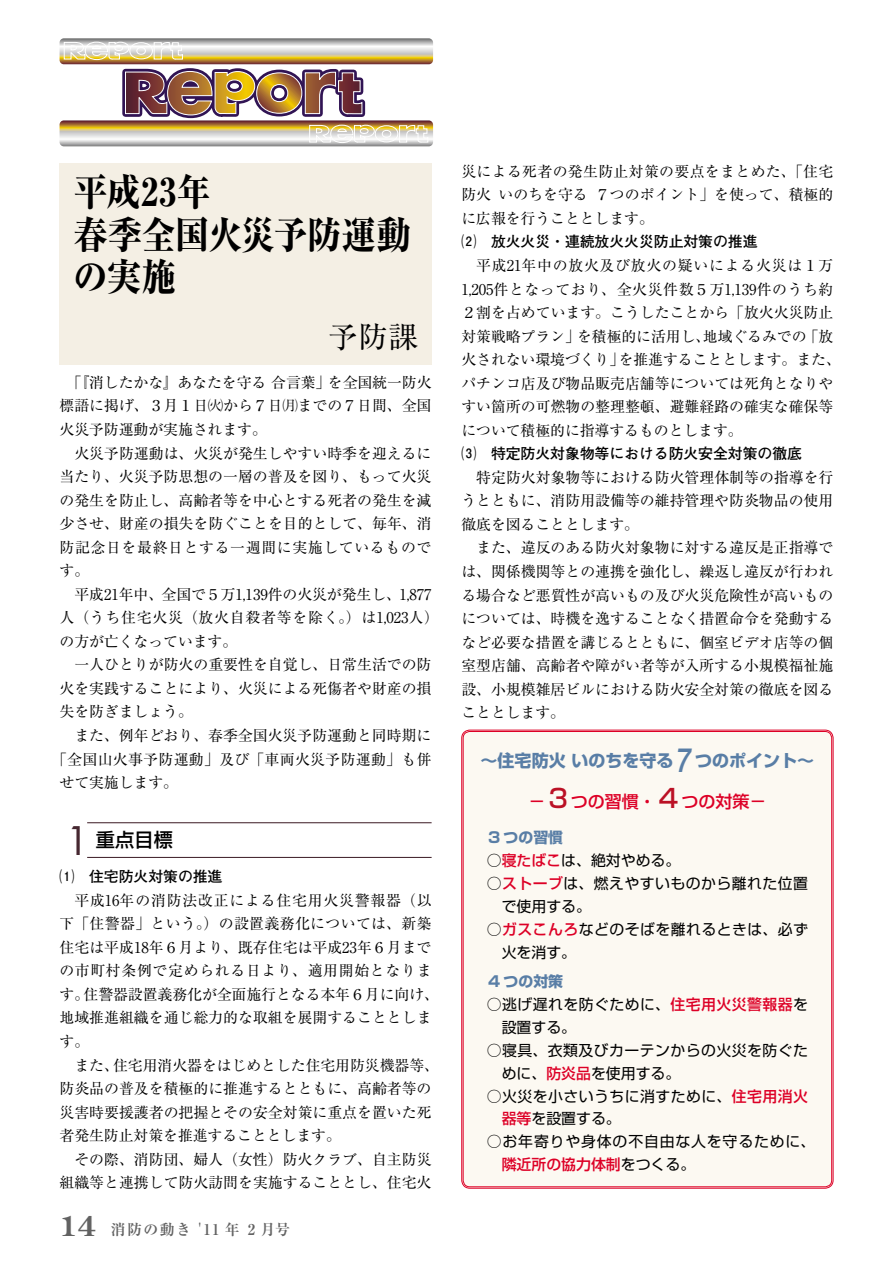
<style>
.page{position:relative;width:893px;height:1263px;background:#fff}
.page>*{position:absolute;margin:0;border:0;box-sizing:border-box;transform-origin:0 0}
.t1{font:800 38.25px/42.5px "Ryumin Pro";letter-spacing:-.02em;color:#000;scale:.9 1}
.t2{font:29.7px "Ryumin Pro";color:#000}
.t3{font:500 19.2px "Shin Go Pro";color:#000}
.t4{font:700 16.95px "Shin Go Pro";color:#597ea6}
.t5{font:500 16.95px "Shin Go Pro";color:#dd0026}
.t6{font:14.85px/23.5px "Ryumin Pro";color:#000;text-align:justify}
.t7{font:14.85px/23px "Shin Go Pro";letter-spacing:.03em;color:#000}
.t8{font:700 14.85px "Futo Go B101 Pro";letter-spacing:-.005em;color:#000}
.t9{font:14.85px/23px "Shin Go Pro";letter-spacing:.055em;color:#000}
.t10{font:14.85px "Ryumin Pro";letter-spacing:.02em;color:#000}
.t11{font:700 14.85px "Ryumin Pro";letter-spacing:.1em;color:#626262}
.t12{font:700 14.85px "Shin Go Pro";color:#597ea6}
.s1{font-family:"Futura";font-weight:400;font-size:38.25px;color:#462730}
.s2{font-family:"Century Old Style";font-size:27.6px}
.s3{font-family:"Gothic MB101 Pro De";font-size:29.7px}
.s4{font-size:25.5px;color:#bb1125}
.s5{font-weight:500;color:#dd0026}
</style>
<div class="page">
<svg style="left:60px;top:38px;width:373px;height:26px;background:#9a9994"></svg>
<svg style="left:60px;top:120px;width:373px;height:26px"></svg>
<svg style="left:64px;top:42px;width:364px;height:101px"></svg>
<div style="left:60px;top:164px;width:372px;height:201px;background:#f4efe4"></div>
<hr style="left:87px;top:822px;width:345px;height:1px;background:#462730">
<hr style="left:87px;top:857px;width:345px;height:1px;background:#462730">
<div style="left:462px;top:730px;width:371px;height:458px;background:#fcf9f2;border-radius:8px"></div>
<h1 class="t1" style="left:73px;top:168px;width:377px">平成23年<br>春季全国火災予防運動の実施</h1>
<h2 class="t2" style="left:328px;top:313px;width:91px">予防課</h2>
<p class="t6" style="left:60px;top:370px;width:374px;text-indent:7px">「『消したかな』あなたを守る 合言葉」を全国統一防火標語に掲げ、３月１日㈫から７日㈪までの７日間、全国火災予防運動が実施されます。</p>
<p class="t6" style="left:60px;top:440px;width:374px;text-indent:15px">火災予防運動は、火災が発生しやすい時季を迎えるに当たり、火災予防思想の一層の普及を図り、もって火災の発生を防止し、高齢者等を中心とする死者の発生を減少させ、財産の損失を防ぐことを目的として、毎年、消防記念日を最終日とする一週間に実施しているものです。</p>
<p class="t6" style="left:60px;top:581px;width:381px;text-align:left;text-indent:15px">平成21年中、全国で５万1,139件の火災が発生し、1,877人（うち住宅火災（放火自殺者等を除く。）は1,023人）の方が亡くなっています。</p>
<p class="t6" style="left:60px;top:652px;width:373px;text-indent:15px">一人ひとりが防火の重要性を自覚し、日常生活での防火を実践することにより、火災による死傷者や財産の損失を防ぎましょう。</p>
<p class="t6" style="left:74px;top:723px;width:359px">また、例年どおり、春季全国火災予防運動と同時期に</p>
<p class="t10" style="left:52px;top:747px;width:381px">「全国山火事予防運動」及び「車両火災予防運動」も併</p>
<p class="t6" style="left:60px;top:770px;width:120px">せて実施します。</p>
<p class="t3" style="left:66px;top:824px;width:109px"><span class="s1">1</span> 重点目標</p>
<p class="t8" style="left:60px;top:865px;width:164px">⑴　住宅防火対策の推進</p>
<p class="t6" style="left:60px;top:887px;width:381px;text-align:left;text-indent:15px">平成16年の消防法改正による住宅用火災警報器（以下「住警器」という。）の設置義務化については、新築住宅は平成18年６月より、既存住宅は平成23年６月までの市町村条例で定められる日より、適用開始となります。住警器設置義務化が全面施行となる本年６月に向け、地域推進組織を通じ総力的な取組を展開することとします。</p>
<p class="t6" style="left:60px;top:1052px;width:381px;text-align:left;text-indent:15px">また、住宅用消火器をはじめとした住宅用防災機器等、防炎品の普及を積極的に推進するとともに、高齢者等の災害時要援護者の把握とその安全対策に重点を置いた死者発生防止対策を推進することとします。</p>
<p class="t6" style="left:60px;top:1146px;width:374px;text-align:right">その際、消防団、婦人（女性）防火クラブ、自主防災組織等と連携して防火訪問を実施することとし、住宅火</p>
<p class="t11" style="left:60px;top:1218px;width:232px"><span class="s2">14</span> 消防の動き '11 年 2 月号</p>
<p class="t6" style="left:461px;top:158px;width:373px">災による死者の発生防止対策の要点をまとめた、「住宅防火 いのちを守る ７つのポイント」を使って、積極的に広報を行うこととします。</p>
<p class="t8" style="left:461px;top:230px;width:298px">⑵　放火火災・連続放火火災防止対策の推進</p>
<p class="t6" style="left:461px;top:253px;width:381px;text-align:left;text-indent:15px">平成21年中の放火及び放火の疑いによる火災は１万<br>1,205件となっており、全火災件数５万1,139件のうち約<br>２割を占めています。こうしたことから「放火火災防止対策戦略プラン」を積極的に活用し、地域ぐるみでの「放火されない環境づくり」を推進することとします。また、パチンコ店及び物品販売店舗等については死角となりやすい箇所の可燃物の整理整頓、避難経路の確実な確保等について積極的に指導するものとします。</p>
<p class="t8" style="left:461px;top:442px;width:342px">⑶　特定防火対象物等における防火安全対策の徹底</p>
<p class="t6" style="left:461px;top:464px;width:374px;text-indent:15px">特定防火対象物等における防火管理体制等の指導を行うとともに、消防用設備等の維持管理や防炎物品の使用徹底を図ることとします。</p>
<p class="t6" style="left:461px;top:535px;width:374px;text-indent:15px">また、違反のある防火対象物に対する違反是正指導では、関係機関等との連携を強化し、繰返し違反が行われる場合など悪質性が高いもの及び火災危険性が高いものについては、時機を逸することなく措置命令を発動するなど必要な措置を講じるとともに、個室ビデオ店等の個室型店舗、高齢者や障がい者等が入所する小規模福祉施設、小規模雑居ビルにおける防火安全対策の徹底を図ることとします。</p>
<p class="t4" style="left:481px;top:747px;width:335px">～住宅防火 いのちを守る<span class="s3">7</span> つのポイント～</p>
<p class="t5" style="left:528px;top:787px;width:240px">－<span class="s4">３</span>つの習慣・<span class="s4">４</span>つの対策－</p>
<p class="t12" style="left:487px;top:826px;width:78px">３つの習慣</p>
<p class="t7" style="left:487px;top:847px;width:195px">○<span class="s5">寝たばこ</span>は、絶対やめる。</p>
<p class="t7" style="left:502px;top:870px;width:308px;text-indent:-15px">○<span class="s5">ストーブ</span>は、燃えやすいものから離れた位置で使用する。</p>
<p class="t7" style="left:502px;top:916px;width:308px;text-indent:-15px">○<span class="s5">ガスこんろ</span>などのそばを離れるときは、必ず火を消す。</p>
<p class="t12" style="left:487px;top:969px;width:78px">４つの対策</p>
<p class="t7" style="left:502px;top:991px;width:308px;text-indent:-15px">○逃げ遅れを防ぐために、<span class="s5">住宅用火災警報器</span>を設置する。</p>
<p class="t7" style="left:502px;top:1037px;width:308px;text-indent:-15px">○寝具、衣類及びカーテンからの火災を防ぐために、<span class="s5">防炎品</span>を使用する。</p>
<p class="t7" style="left:502px;top:1082px;width:308px;text-indent:-15px">○火災を小さいうちに消すために、<span class="s5">住宅用消火器等</span>を設置する。</p>
<p class="t9" style="left:502px;top:1128px;width:315px;text-indent:-15px">○お年寄りや身体の不自由な人を守るために、<span class="s5">隣近所の協力体制</span>をつくる。</p>
</div>
